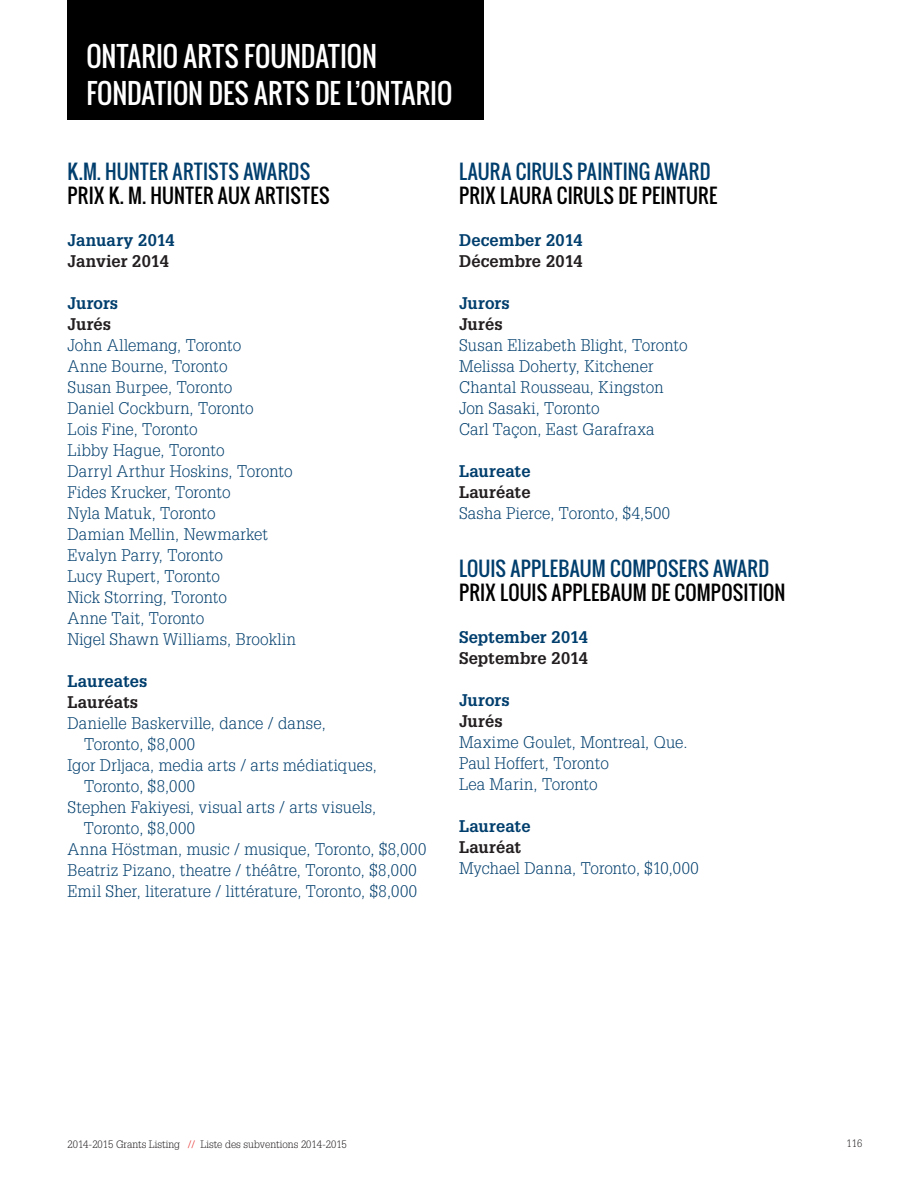
<style>
.page{position:relative;width:918px;height:1188px;background:#fff}
.page>*{position:absolute;margin:0;border:0;box-sizing:border-box;transform-origin:0 0}
.t1{font:27px/36.6px "Wwcgbg Whyfqc Mmrpnr Rbngrs Oswald";letter-spacing:-.005em;color:#fff}
.t2{font:19.5px "Wwcgbg Whyfqc Mmrpnr Rbngrs Oswald";letter-spacing:.015em;color:#000}
.t3{font:19.5px "Wwcgbg Whyfqc Mmrpnr Rbngrs Oswald";letter-spacing:.015em;color:#003e6d}
.t4{font:300 16.5px/21px "Dnmxbw Chwrqs Mtmbdg Pjlhvv Glypha LT Std";letter-spacing:.01em;color:#003e6d}
.t5{font:700 16.5px "Bxnftm Hwpwrc Bkvpdt Vqvjvs Glypha LT Std";letter-spacing:.005em;color:#003e6d}
.t6{font:700 16.5px "Bxnftm Hwpwrc Bkvpdt Vqvjvs Glypha LT Std";letter-spacing:.01em;color:#231f20}
.t7{font:300 10.5px "Hjdpcp Dmkqmd Ssgdwy Ptynls Glypha LT Std";color:#231f20}
.t8{font:300 10.5px "Dnmxbw Chwrqs Mtmbdg Pjlhvv Glypha LT Std";color:#231f20}
.s1{color:#e42625}
</style>
<div class="page">
<div style="left:68px;top:0;width:416px;height:120px;background:#000"></div>
<h1 class="t1" style="left:86px;top:38px;width:368px">ONTARIO ARTS FOUNDATION<br>FONDATION DES ARTS DE L’ONTARIO</h1>
<p class="t3" style="left:68px;top:157px;width:244px">K.M. HUNTER ARTISTS AWARDS</p>
<p class="t2" style="left:68px;top:181px;width:264px">PRIX K. M. HUNTER AUX ARTISTES</p>
<p class="t5" style="left:68px;top:230px;width:109px">January 2014</p>
<p class="t6" style="left:68px;top:251px;width:103px">Janvier 2014</p>
<p class="t5" style="left:68px;top:293px;width:52px">Jurors</p>
<p class="t6" style="left:68px;top:314px;width:45px">Jurés</p>
<p class="t4" style="left:68px;top:335px;width:230px">John Allemang, Toronto<br>Anne Bourne, Toronto<br>Susan Burpee, Toronto<br>Daniel Cockburn, Toronto<br>Lois Fine, Toronto<br>Libby Hague, Toronto<br>Darryl Arthur Hoskins, Toronto<br>Fides Krucker, Toronto<br>Nyla Matuk, Toronto<br>Damian Mellin, Newmarket<br>Evalyn Parry, Toronto<br>Lucy Rupert, Toronto<br>Nick Storring, Toronto<br>Anne Tait, Toronto<br>Nigel Shawn Williams, Brooklin</p>
<p class="t5" style="left:68px;top:671px;width:82px">Laureates</p>
<p class="t6" style="left:68px;top:692px;width:72px">Lauréats</p>
<p class="t4" style="left:68px;top:713px;width:260px">Danielle Baskerville, dance / danse,</p>
<p class="t4" style="left:84px;top:734px;width:113px">Toronto, $8,000</p>
<p class="t4" style="left:68px;top:755px;width:311px">Igor Drljaca, media arts / arts médiatiques,</p>
<p class="t4" style="left:84px;top:776px;width:113px">Toronto, $8,000</p>
<p class="t4" style="left:68px;top:797px;width:310px">Stephen Fakiyesi, visual arts / arts visuels,</p>
<p class="t4" style="left:84px;top:818px;width:113px">Toronto, $8,000</p>
<p class="t4" style="left:67px;top:839px;width:360px">Anna Höstman, music / musique, Toronto, $8,000</p>
<p class="t4" style="left:68px;top:860px;width:351px">Beatriz Pizano, theatre / théâtre, Toronto, $8,000</p>
<p class="t4" style="left:68px;top:881px;width:351px">Emil Sher, literature / littérature, Toronto, $8,000</p>
<p class="t3" style="left:459px;top:157px;width:253px">LAURA CIRULS PAINTING AWARD</p>
<p class="t2" style="left:459px;top:181px;width:260px">PRIX LAURA CIRULS DE PEINTURE</p>
<p class="t5" style="left:459px;top:230px;width:125px">December 2014</p>
<p class="t6" style="left:459px;top:251px;width:125px">Décembre 2014</p>
<p class="t5" style="left:459px;top:293px;width:52px">Jurors</p>
<p class="t6" style="left:459px;top:314px;width:45px">Jurés</p>
<p class="t4" style="left:459px;top:335px;width:230px">Susan Elizabeth Blight, Toronto<br>Melissa Doherty, Kitchener<br>Chantal Rousseau, Kingston<br>Jon Sasaki, Toronto<br>Carl Taçon, East Garafraxa</p>
<p class="t5" style="left:459px;top:461px;width:73px">Laureate</p>
<p class="t6" style="left:459px;top:482px;width:73px">Lauréate</p>
<p class="t4" style="left:459px;top:503px;width:213px">Sasha Pierce, Toronto, $4,500</p>
<p class="t3" style="left:459px;top:554px;width:312px">LOUIS APPLEBAUM COMPOSERS AWARD</p>
<p class="t2" style="left:459px;top:578px;width:328px">PRIX LOUIS APPLEBAUM DE COMPOSITION</p>
<p class="t5" style="left:459px;top:627px;width:131px">September 2014</p>
<p class="t6" style="left:459px;top:648px;width:131px">Septembre 2014</p>
<p class="t5" style="left:459px;top:690px;width:52px">Jurors</p>
<p class="t6" style="left:459px;top:711px;width:45px">Jurés</p>
<p class="t4" style="left:459px;top:732px;width:230px">Maxime Goulet, Montreal, Que.<br>Paul Hoffert, Toronto<br>Lea Marin, Toronto</p>
<p class="t5" style="left:459px;top:816px;width:73px">Laureate</p>
<p class="t6" style="left:459px;top:837px;width:64px">Lauréat</p>
<p class="t4" style="left:459px;top:858px;width:241px">Mychael Danna, Toronto, $10,000</p>
<p class="t7" style="left:68px;top:1138px;width:281px">2014-2015 Grants Listing <span class="s1">//</span> Liste des subventions 2014-2015</p>
<p class="t8" style="left:847px;top:1138px;width:17px">116</p>
</div>
